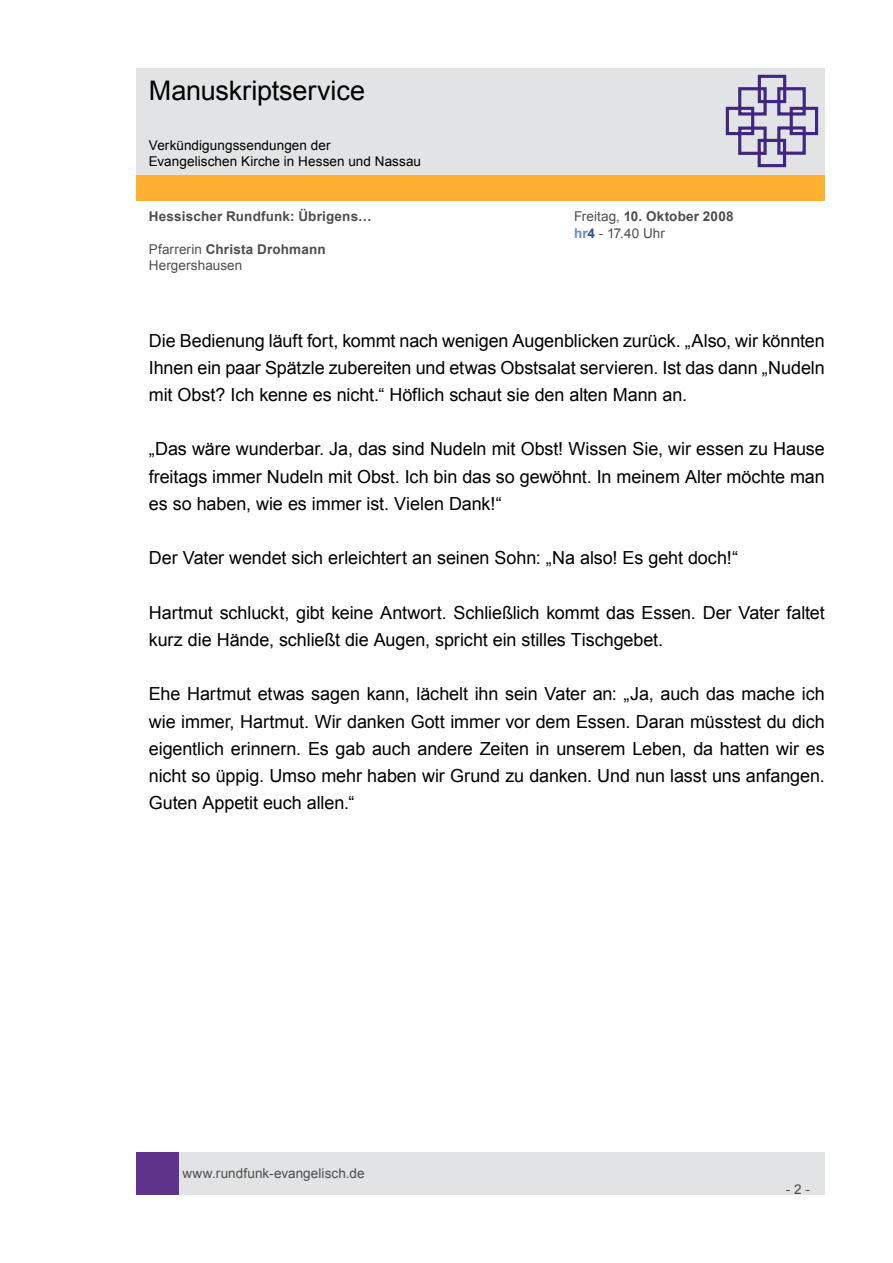
<style>
.page{position:relative;width:893px;height:1263px;background:#fff}
.page>*{position:absolute;margin:0;border:0;box-sizing:border-box;transform-origin:0 0}
.t1{font:27px "Arial";letter-spacing:-.005em;color:#000}
.t2{font:18px/27.2px "Arial";letter-spacing:-.005em;color:#000;text-align:justify}
.t3{font:13.5px/16.2px "Arial";letter-spacing:.005em;color:#4d4d4d}
.t4{font:13.5px/16.2px "Arial";letter-spacing:.005em;color:#000}
.t5{font:700 13.5px "Arial";letter-spacing:.015em;color:#4d4d4d}
.s1{font-weight:700}
.s2{font-weight:700;color:#688bc0}
.s3{font-weight:700;color:#2f4fa1}
</style>
<div class="page">
<div style="left:179px;top:1152px;width:646px;height:43px;background:#e2e3e4"></div>
<div style="left:136px;top:1152px;width:43px;height:43px;background:#5f348a"></div>
<div style="left:136px;top:175px;width:689px;height:26px;background:#ffb132"></div>
<div style="left:136px;top:68px;width:689px;height:106px;background:#e2e3e4"></div>
<svg style="left:725px;top:74px;width:94px;height:94px"></svg>
<h1 class="t1" style="left:149px;top:73px;width:218px">Manuskriptservice</h1>
<p class="t4" style="left:149px;top:137px;width:274px">Verkündigungssendungen der<br>Evangelischen Kirche in Hessen und Nassau</p>
<p class="t5" style="left:149px;top:208px;width:224px">Hessischer Rundfunk: Übrigens…</p>
<p class="t3" style="left:574px;top:209px;width:161px">Freitag, <span class="s1">10. Oktober 2008 </span><span class="s2">hr</span><span class="s3">4</span> - 17.40 Uhr</p>
<p class="t3" style="left:149px;top:241px;width:178px">Pfarrerin <span class="s1">Christa Drohmann<br></span>Hergershausen</p>
<p class="t2" style="left:149px;top:327px;width:677px">Die Bedienung läuft fort, kommt nach wenigen Augenblicken zurück. „Also, wir könnten Ihnen ein paar Spätzle zubereiten und etwas Obstsalat servieren. Ist das dann „Nudeln mit Obst? Ich kenne es nicht.“ Höflich schaut sie den alten Mann an.</p>
<p class="t2" style="left:149px;top:436px;width:677px">„Das wäre wunderbar. Ja, das sind Nudeln mit Obst! Wissen Sie, wir essen zu Hause freitags immer Nudeln mit Obst. Ich bin das so gewöhnt. In meinem Alter möchte man es so haben, wie es immer ist. Vielen Dank!“</p>
<p class="t2" style="left:149px;top:544px;width:591px">Der Vater wendet sich erleichtert an seinen Sohn: „Na also! Es geht doch!“</p>
<p class="t2" style="left:149px;top:599px;width:677px">Hartmut schluckt, gibt keine Antwort. Schließlich kommt das Essen. Der Vater faltet kurz die Hände, schließt die Augen, spricht ein stilles Tischgebet.</p>
<p class="t2" style="left:149px;top:681px;width:678px">Ehe Hartmut etwas sagen kann, lächelt ihn sein Vater an: „Ja, auch das mache ich wie immer, Hartmut. Wir danken Gott immer vor dem Essen. Daran müsstest du dich eigentlich erinnern. Es gab auch andere Zeiten in unserem Leben, da hatten wir es nicht so üppig. Umso mehr haben wir Grund zu danken. Und nun lasst uns anfangen.<br>Guten Appetit euch allen.“</p>
<p class="t3" style="left:182px;top:1165px;width:184px">www.rundfunk-evangelisch.de</p>
<p class="t3" style="left:786px;top:1181px;width:26px">- 2 -</p>
</div>
